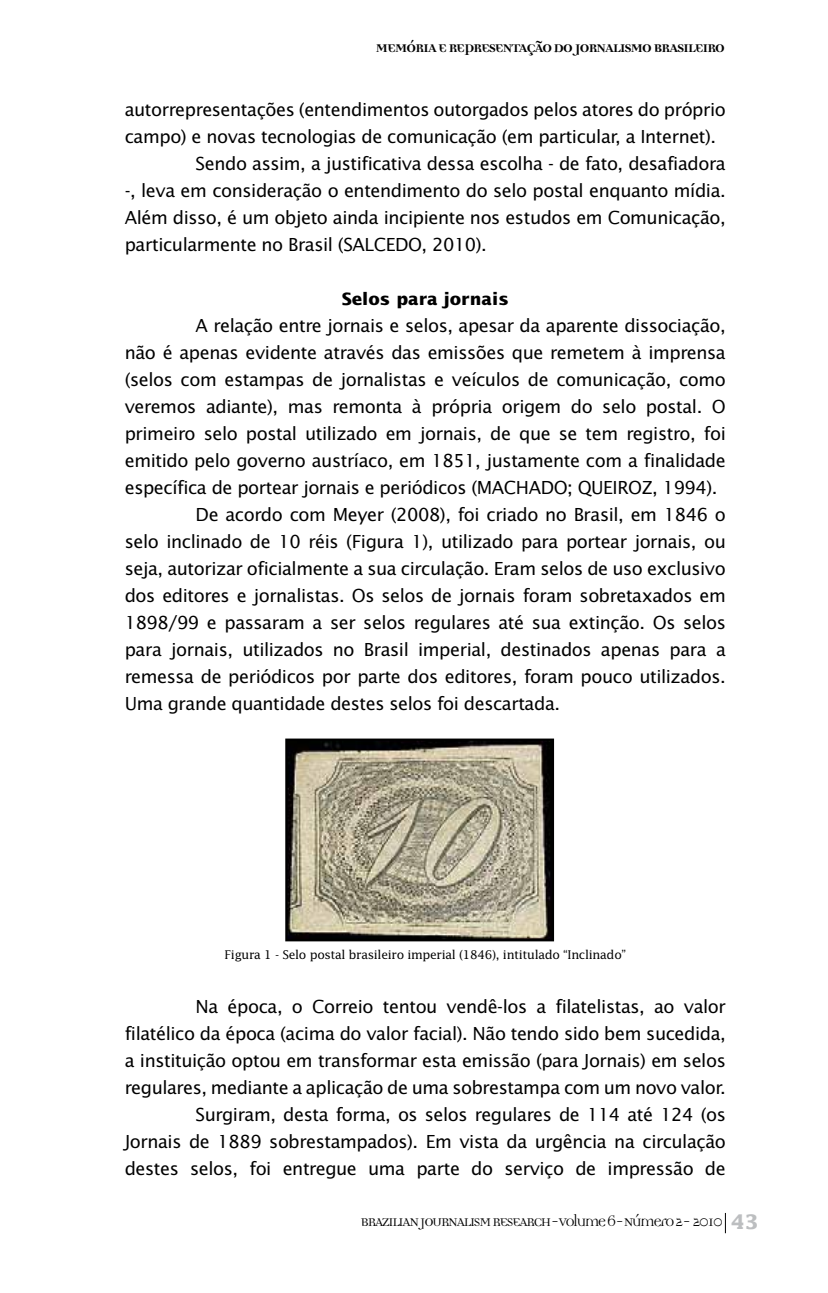
<style>
.page{position:relative;width:828px;height:1293px;background:#fff}
.page>*{position:absolute;margin:0;border:0;box-sizing:border-box;transform-origin:0 0}
.t1{font:18px/27px "Lucida Sans";letter-spacing:-.025em;color:#000;text-align:right}
.t2{font:18px "Democratica";letter-spacing:-.1em;color:#000}
.t3{font:700 18px "Democratica";letter-spacing:-.075em;color:#000}
.t4{font:700 17px "Lucida Sans";color:#000}
.t5{font:12px "Lucida";letter-spacing:-.025em;color:#000}
.s1{font-family:"Lucida";font-weight:700;font-size:20px;color:#bcbec0}
</style>
<div class="page">
<svg style="left:725px;top:1213px;width:1px;height:20px"></svg>
<img style="left:288px;top:741px;width:263px;height:197px">
<div style="left:285px;top:738px;width:269px;height:203px;border:2px solid #000"></div>
<p class="t3" style="left:376px;top:39px;width:351px">MEMÓRIA E REPRESENTAÇÃO DO JORNALISMO BRASILEIRO</p>
<p class="t1" style="left:125px;top:96px;width:602px">autorrepresentações (entendimentos outorgados pelos atores do próprio</p>
<p class="t1" style="left:125px;top:123px;width:593px">campo) e novas tecnologias de comunicação (em particular, a Internet).</p>
<p class="t1" style="left:196px;top:150px;width:532px">Sendo assim, a justificativa dessa escolha - de fato, desafiadora</p>
<p class="t1" style="left:125px;top:177px;width:602px">-, leva em consideração o entendimento do selo postal enquanto mídia.</p>
<p class="t1" style="left:125px;top:204px;width:602px">Além disso, é um objeto ainda incipiente nos estudos em Comunicação,</p>
<p class="t1" style="left:125px;top:231px;width:364px">particularmente no Brasil (SALCEDO, 2010).</p>
<p class="t4" style="left:342px;top:289px;width:169px">Selos para jornais</p>
<p class="t1" style="left:196px;top:312px;width:532px">A relação entre jornais e selos, apesar da aparente dissociação,</p>
<p class="t1" style="left:125px;top:339px;width:602px">não é apenas evidente através das emissões que remetem à imprensa</p>
<p class="t1" style="left:125px;top:366px;width:603px">(selos com estampas de jornalistas e veículos de comunicação, como</p>
<p class="t1" style="left:125px;top:393px;width:602px">veremos adiante), mas remonta à própria origem do selo postal. O</p>
<p class="t1" style="left:125px;top:420px;width:602px">primeiro selo postal utilizado em jornais, de que se tem registro, foi</p>
<p class="t1" style="left:125px;top:447px;width:602px">emitido pelo governo austríaco, em 1851, justamente com a finalidade</p>
<p class="t1" style="left:125px;top:474px;width:594px">específica de portear jornais e periódicos (MACHADO; QUEIROZ, 1994).</p>
<p class="t1" style="left:196px;top:501px;width:532px">De acordo com Meyer (2008), foi criado no Brasil, em 1846 o</p>
<p class="t1" style="left:125px;top:528px;width:602px">selo inclinado de 10 réis (Figura 1), utilizado para portear jornais, ou</p>
<p class="t1" style="left:125px;top:555px;width:602px">seja, autorizar oficialmente a sua circulação. Eram selos de uso exclusivo</p>
<p class="t1" style="left:125px;top:582px;width:602px">dos editores e jornalistas. Os selos de jornais foram sobretaxados em</p>
<p class="t1" style="left:125px;top:609px;width:602px">1898/99 e passaram a ser selos regulares até sua extinção. Os selos</p>
<p class="t1" style="left:125px;top:636px;width:603px">para jornais, utilizados no Brasil imperial, destinados apenas para a</p>
<p class="t1" style="left:125px;top:663px;width:602px">remessa de periódicos por parte dos editores, foram pouco utilizados.</p>
<p class="t1" style="left:125px;top:690px;width:437px">Uma grande quantidade destes selos foi descartada.</p>
<p class="t5" style="left:224px;top:947px;width:403px">Figura 1 - Selo postal brasileiro imperial (1846), intitulado “Inclinado”</p>
<p class="t1" style="left:125px;top:993px;width:602px">Na época, o Correio tentou vendê-los a filatelistas, ao valor filatélico da época (acima do valor facial). Não tendo sido bem sucedida, a instituição optou em transformar esta emissão (para Jornais) em selos regulares, mediante a aplicação de uma sobrestampa com um novo valor.<br>Surgiram, desta forma, os selos regulares de 114 até 124 (os<br>Jornais de 1889 sobrestampados). Em vista da urgência na circulação destes selos, foi entregue uma parte do serviço de impressão de</p>
<p class="t2" style="left:360px;top:1213px;width:400px">BRAZILIAN JOURNALISM RESEARCH - Volume 6 - Número 2 - 2010 <span class="s1">43</span></p>
</div>
